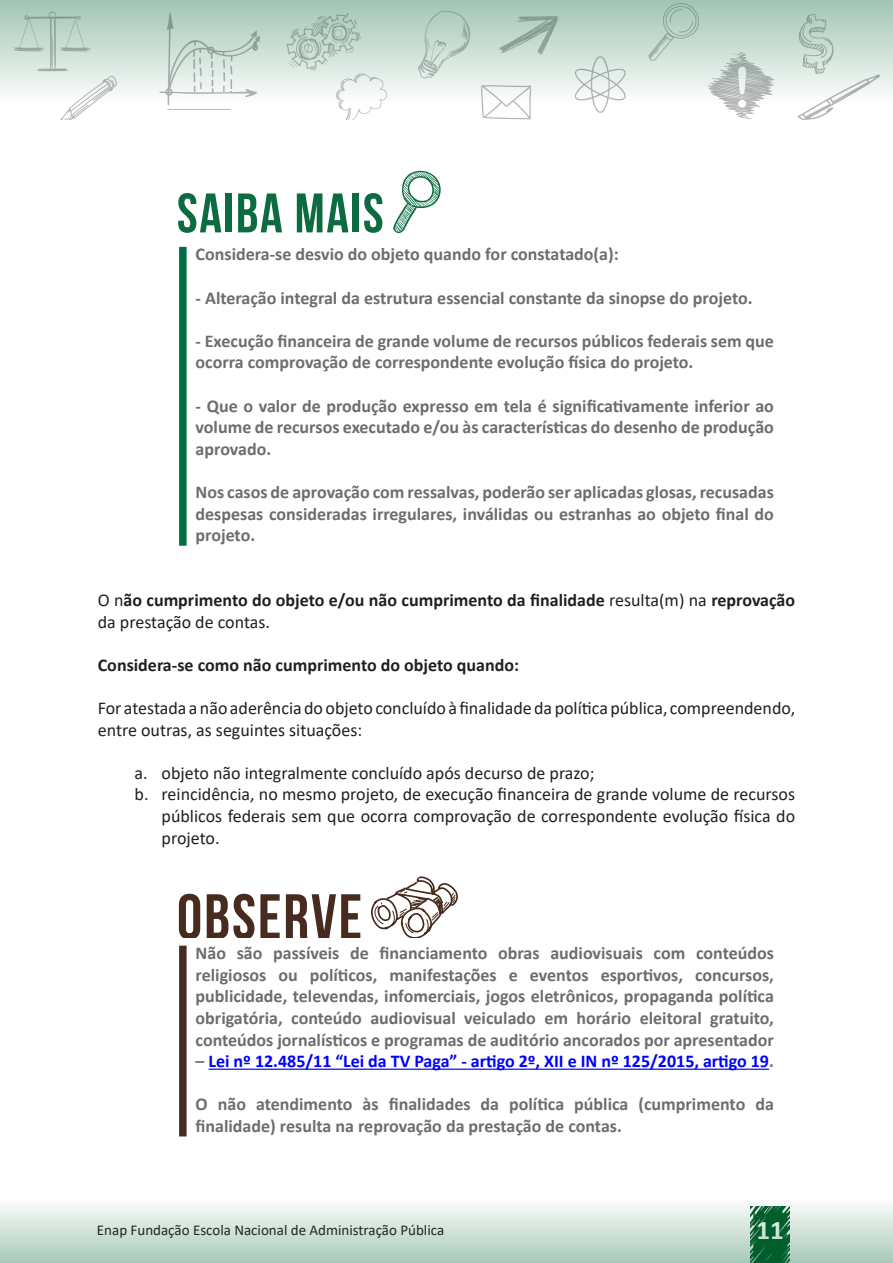
<style>
.page{position:relative;width:893px;height:1263px;background:#fff}
.page>*{position:absolute;margin:0;border:0;box-sizing:border-box;transform-origin:0 0}
.t1{font:700 63.9px "Bebas Neue";letter-spacing:.03em;color:#462b1e}
.t2{font:55.5px "Bebas Neue";letter-spacing:.03em;color:#0d6b41}
.t3{font:700 27px "Calibri";color:#fff}
.Saiba_mais_texto{font:700 18px/21.6px "Calibri";color:#6c6d70;text-align:justify}
.Observe_texto{font:700 18px/21.6px "Calibri";color:#6c6d70;text-align:justify}
.texto{font:18px/21.6px "Calibri";color:#231f20}
.texto-2{font:700 18px/21.6px "Calibri";color:#231f20}
.Observe_texto-2{font:700 18px "Calibri";color:#00f}
.t4{font:15px "Calibri";color:#231f20}
.s1{font-weight:400}
.s2{color:#6c6d70}
</style>
<div class="page">
<svg style="left:0;top:0;width:893px;height:120px"></svg>
<svg style="left:0;top:1205px;width:893px;height:58px;background:#c6dbd0"></svg>
<div style="left:179px;top:247px;width:8px;height:299px;background:#016f45"></div>
<div style="left:179px;top:946px;width:8px;height:190px;background:#462b1e"></div>
<hr style="left:209px;top:1068px;width:560px;height:2px;background:#00f">
<svg style="left:393px;top:170px;width:48px;height:64px"></svg>
<svg style="left:371px;top:876px;width:87px;height:61px"></svg>
<p class="t2" style="left:177px;top:183px;width:208px">SAIBA MAIS</p>
<p class="Saiba_mais_texto" style="left:196px;top:243px;width:425px">Considera-se desvio do objeto quando for constatado(a):</p>
<p class="Saiba_mais_texto" style="left:196px;top:287px;width:558px">- Alteração integral da estrutura essencial constante da sinopse do projeto.</p>
<p class="Saiba_mais_texto" style="left:196px;top:330px;width:580px">- Execução financeira de grande volume de recursos públicos federais sem que ocorra comprovação de correspondente evolução física do projeto.</p>
<p class="Saiba_mais_texto" style="left:196px;top:395px;width:580px">- Que o valor de produção expresso em tela é significativamente inferior ao volume de recursos executado e/ou às características do desenho de produção aprovado.</p>
<p class="Saiba_mais_texto" style="left:196px;top:481px;width:580px">Nos casos de aprovação com ressalvas, poderão ser aplicadas glosas, recusadas despesas consideradas irregulares, inválidas ou estranhas ao objeto final do projeto.</p>
<p class="texto-2" style="left:98px;top:589px;width:699px"><span class="s1">O n</span>ão cumprimento do objeto e/ou não cumprimento da finalidade <span class="s1">resulta(m) na</span> reprovação <span class="s1">da prestação de contas.</span></p>
<p class="texto-2" style="left:98px;top:654px;width:423px">Considera-se como não cumprimento do objeto quando:</p>
<p class="texto" style="left:98px;top:697px;width:699px">For atestada a não aderência do objeto concluído à finalidade da política pública, compreendendo, entre outras, as seguintes situações:</p>
<p class="texto" style="left:135px;top:762px;width:461px">a. objeto não integralmente concluído após decurso de prazo;</p>
<p class="texto" style="left:162px;top:783px;width:635px;text-align:justify;text-indent:-27px">b. reincidência, no mesmo projeto, de execução financeira de grande volume de recursos públicos federais sem que ocorra comprovação de correspondente evolução física do projeto.</p>
<p class="t1" style="left:177px;top:882px;width:187px">OBSERVE</p>
<p class="Observe_texto" style="left:196px;top:942px;width:580px">Não são passíveis de financiamento obras audiovisuais com conteúdos religiosos ou políticos, manifestações e eventos esportivos, concursos, publicidade, televendas, infomerciais, jogos eletrônicos, propaganda política obrigatória, conteúdo audiovisual veiculado em horário eleitoral gratuito, conteúdos jornalísticos e programas de auditório ancorados por apresentador</p>
<p class="Observe_texto-2" style="left:196px;top:1048px;width:580px"><span class="s2">–</span> Lei nº 12.485/11 “Lei da TV Paga” - artigo 2º, XII e IN nº 125/2015, artigo 19<span class="s2">.</span></p>
<p class="Observe_texto" style="left:196px;top:1093px;width:580px">O não atendimento às finalidades da política pública (cumprimento da finalidade) resulta na reprovação da prestação de contas.</p>
<p class="t4" style="left:97px;top:1220px;width:349px">Enap Fundação Escola Nacional de Administração Pública</p>
<h3 class="t3" style="left:757px;top:1210px;width:29px">11</h3>
</div>
